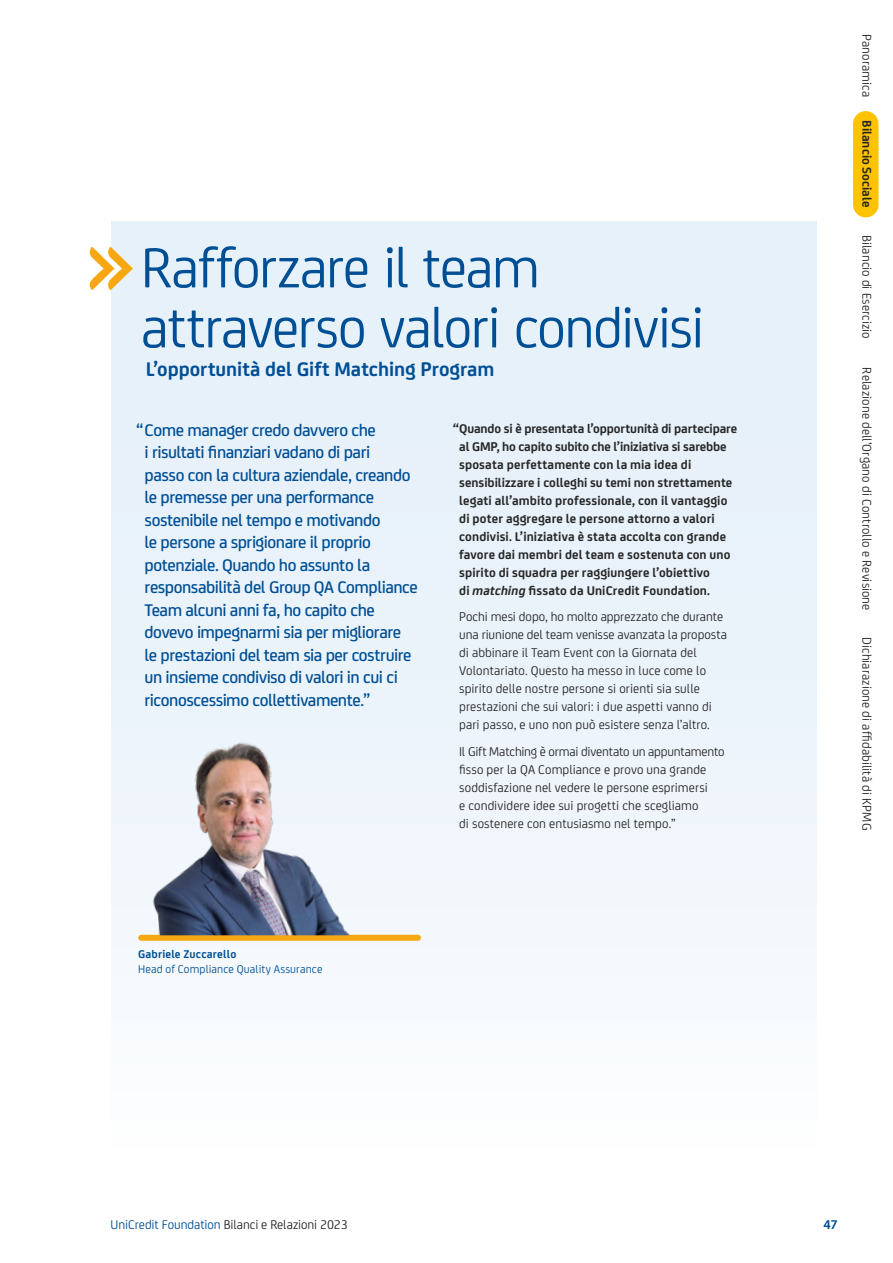
<style>
.page{position:relative;width:893px;height:1263px;background:#fff}
.page>*{position:absolute;margin:0;border:0;box-sizing:border-box;transform-origin:0 0}
.t1{font:60px/60px "Uni Credit";letter-spacing:-.025em;color:#004f95}
.t2{font:700 21px "Uni Credit";color:#004f95}
.t3{font:500 18px/22.5px "Uni Credit";letter-spacing:-.025em;color:#004f95}
.t4{font:13.5px/18px "Uni Credit";letter-spacing:.005em;color:#262626}
.t5{font:700 13.5px/18px "Uni Credit";letter-spacing:.005em;color:#262626}
.t6{font:700 13.5px "Uni Credit";color:#004f95}
.t7{font:12px "Uni Credit";letter-spacing:.01em;color:#004f95}
.t8{font:700 12px "Uni Credit";letter-spacing:.015em;color:#004f95}
.s1{font-style:italic}
.s2{color:#004f95}
</style>
<div class="page">
<div style="left:111px;top:221px;width:705px;height:931px;background:linear-gradient(to bottom,#e2eef9,#f9fbfd)"></div>
<div style="left:141px;top:935px;width:277px;height:6px;background:#f7a711"></div>
<img style="left:138px;top:725px;width:225px;height:210px">
<svg style="left:89px;top:247px;width:44px;height:43px"></svg>
<div style="left:853px;top:111px;width:25px;height:106px;background:#fdc300;border-radius:13px"></div>
<h1 class="t1" style="left:141px;top:234px;width:565px">Rafforzare il team attraverso valori condivisi</h1>
<h2 class="t2" style="left:146px;top:353px;width:350px">L’opportunità del Gift Matching Program</h2>
<p class="t3" style="left:145px;top:418px;width:275px;text-indent:-8px">“Come manager credo davvero che<br>i risultati finanziari vadano di pari<br>passo con la cultura aziendale, creando le premesse per una performance sostenibile nel tempo e motivando<br>le persone a sprigionare il proprio potenziale. Quando ho assunto la responsabilità del Group QA Compliance Team alcuni anni fa, ho capito che dovevo impegnarmi sia per migliorare le prestazioni del team sia per costruire un insieme condiviso di valori in cui ci riconoscessimo collettivamente.”</p>
<p class="t5" style="left:459px;top:418px;width:280px;text-indent:-6px">“Quando si è presentata l’opportunità di partecipare al GMP, ho capito subito che l’iniziativa si sarebbe sposata perfettamente con la mia idea di sensibilizzare i colleghi su temi non strettamente legati all’ambito professionale, con il vantaggio di poter aggregare le persone attorno a valori condivisi. L’iniziativa è stata accolta con grande favore dai membri del team e sostenuta con uno spirito di squadra per raggiungere l’obiettivo<br>di <span class="s1">matching</span> fissato da UniCredit Foundation.</p>
<p class="t4" style="left:459px;top:607px;width:269px">Pochi mesi dopo, ho molto apprezzato che durante una riunione del team venisse avanzata la proposta di abbinare il Team Event con la Giornata del Volontariato. Questo ha messo in luce come lo spirito delle nostre persone si orienti sia sulle prestazioni che sui valori: i due aspetti vanno di pari passo, e uno non può esistere senza l’altro.</p>
<p class="t4" style="left:459px;top:741px;width:267px">Il Gift Matching è ormai diventato un appuntamento fisso per la QA Compliance e provo una grande soddisfazione nel vedere le persone esprimersi<br>e condividere idee sui progetti che scegliamo<br>di sostenere con entusiasmo nel tempo.”</p>
<p class="t8" style="left:138px;top:945px;width:100px">Gabriele Zuccarello</p>
<p class="t7" style="left:138px;top:961px;width:186px">Head of Compliance Quality Assurance</p>
<p class="t4" style="left:877px;top:34px;width:64px;rotate:90deg">Panoramica</p>
<p class="t5" style="left:877px;top:120px;width:89px;rotate:90deg">Bilancio Sociale</p>
<p class="t4" style="left:877px;top:235px;width:106px;rotate:90deg">Bilancio di Esercizio</p>
<p class="t4" style="left:877px;top:367px;width:245px;rotate:90deg">Relazione dell’Organo di Controllo e Revisione</p>
<p class="t4" style="left:877px;top:637px;width:195px;rotate:90deg">Dichiarazione di affidabilità di KPMG</p>
<p class="t4" style="left:111px;top:1215px;width:239px"><span class="s2">UniCredit Foundation</span> Bilanci e Relazioni 2023</p>
<p class="t6" style="left:823px;top:1214px;width:16px">47</p>
</div>
